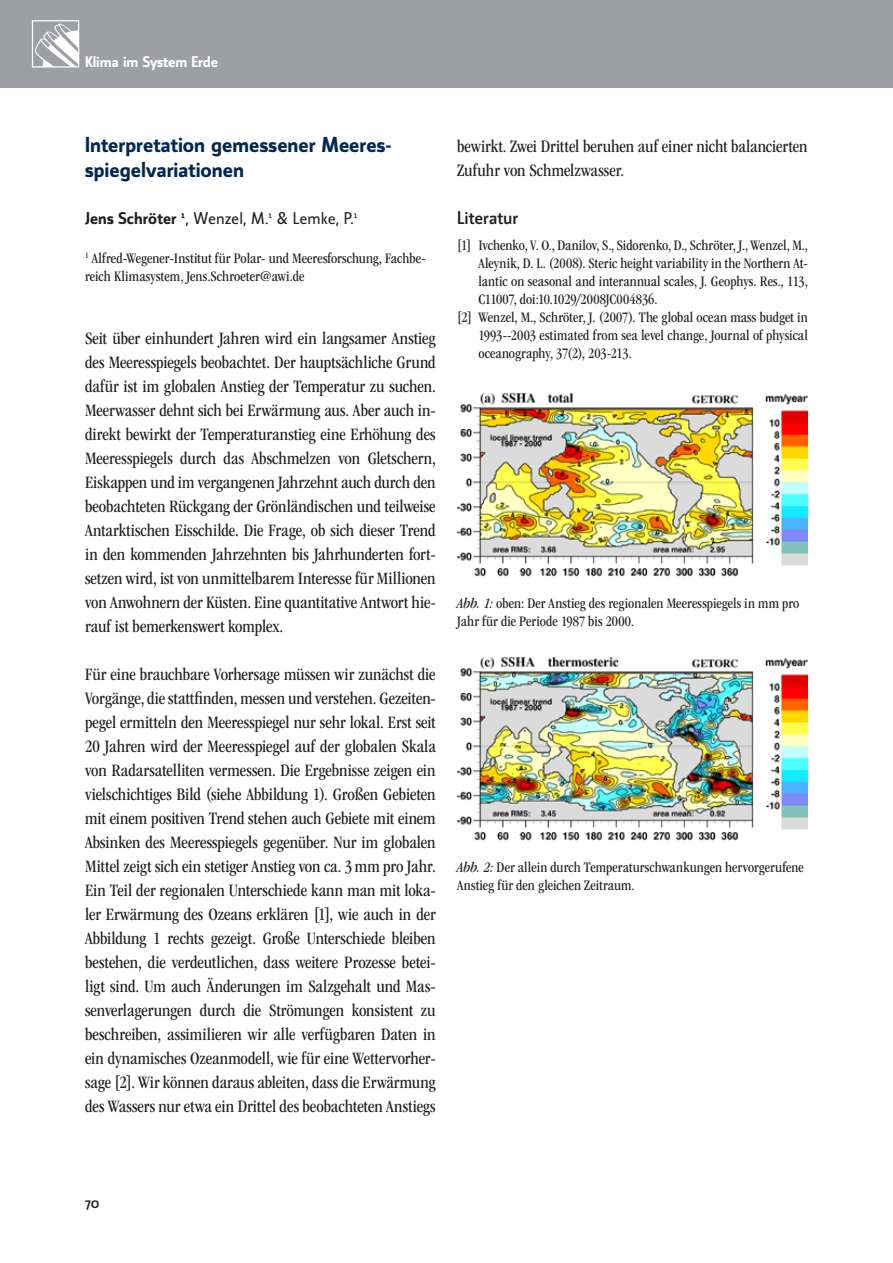
<style>
.page{position:relative;width:893px;height:1263px;background:#fff}
.page>*{position:absolute;margin:0;border:0;box-sizing:border-box;transform-origin:0 0}
.Überschrift_1{font:700 21px/25.2px "Manual Sans";color:#002853}
.t1{font:condensed 18px/24px "ITC Garamond Std";letter-spacing:-.005em;color:#231f20;text-align:justify}
.Literaturverzeichnis{font:500 18px "Manual Sans";color:#231f20}
.Autoren{font:16.5px "Manual Sans";color:#231f20}
.Literaturangaben{font:condensed 15px/18px "ITC Garamond Std";color:#231f20;text-align:justify}
.Legende_Bilder{font:condensed 15px/18px "ITC Garamond Std";color:#231f20}
.Autoren_Einrichtung{font:condensed 15px/18px "ITC Garamond Std";letter-spacing:.005em;color:#231f20}
.t2{font:700 15px "Manual Sans";color:#fff}
.Fußnotentext{font:500 15px "Manual Sans";color:#231f20}
.s1{font-weight:700}
.s2{font-style:italic}
</style>
<div class="page">
<div style="left:0;top:0;width:893px;height:87px;background:#9d9fa2"></div>
<svg style="left:34px;top:23px;width:43px;height:43px"></svg>
<div style="left:32px;top:20px;width:47px;height:48px;border:1px solid #fff"></div>
<img style="left:457px;top:392px;width:351px;height:185px">
<img style="left:457px;top:656px;width:351px;height:185px">
<p class="t2" style="left:85px;top:54px;width:135px">Klima im System Erde</p>
<p class="Überschrift_1" style="left:85px;top:132px;width:307px">Interpretation gemessener Meeres&shy;spiegelvariationen</p>
<p class="Autoren" style="left:85px;top:209px;width:273px"><span class="s1">Jens Schröter</span> <sup>1</sup>, Wenzel, M.<sup>1</sup> &amp; Lemke, P.<sup>1</sup></p>
<p class="Autoren_Einrichtung" style="left:85px;top:249px;width:342px"><sup>1</sup> Alfred-Wegener-Institut für Polar- und Meeresforschung, Fachbe&shy;reich Klimasystem, Jens.Schroeter@awi.de</p>
<p class="t1" style="left:85px;top:326px;width:352px">Seit über einhundert Jahren wird ein langsamer Anstieg des Meeresspiegels beobachtet. Der hauptsächliche Grund dafür ist im globalen Anstieg der Temperatur zu suchen.<br>Meerwasser dehnt sich bei Erwärmung aus. Aber auch in&shy;direkt bewirkt der Temperaturanstieg eine Erhöhung des Meeresspiegels durch das Abschmelzen von Gletschern, Eiskappen und im vergangenen Jahrzehnt auch durch den beobachteten Rückgang der Grönländischen und teilweise Antarktischen Eisschilde. Die Frage, ob sich dieser Trend in den kommenden Jahrzehnten bis Jahrhunderten fort&shy;setzen wird, ist von unmittelbarem Interesse für Millionen von Anwohnern der Küsten. Eine quantitative Antwort hie&shy;rauf ist bemerkenswert komplex.</p>
<p class="t1" style="left:85px;top:662px;width:352px">Für eine brauchbare Vorhersage müssen wir zunächst die Vorgänge, die stattfinden, messen und verstehen. Gezeiten&shy;pegel ermitteln den Meeresspiegel nur sehr lokal. Erst seit 20 Jahren wird der Meeresspiegel auf der globalen Skala von Radarsatelliten vermessen. Die Ergebnisse zeigen ein vielschichtiges Bild (siehe Abbildung 1). Großen Gebieten mit einem positiven Trend stehen auch Gebiete mit einem Absinken des Meeresspiegels gegenüber. Nur im globalen Mittel zeigt sich ein stetiger Anstieg von ca. 3mm pro Jahr.<br>Ein Teil der regionalen Unterschiede kann man mit loka&shy;ler Erwärmung des Ozeans erklären [1], wie auch in der Abbildung 1 rechts gezeigt. Große Unterschiede bleiben bestehen, die verdeutlichen, dass weitere Prozesse betei&shy;ligt sind. Um auch Änderungen im Salzgehalt und Mas&shy;senverlagerungen durch die Strömungen konsistent zu beschreiben, assimilieren wir alle verfügbaren Daten in ein dynamisches Ozeanmodell, wie für eine Wettervorher&shy;sage [2]. Wir können daraus ableiten, dass die Erwärmung des Wassers nur etwa ein Drittel des beobachteten Anstiegs</p>
<p class="t1" style="left:457px;top:134px;width:352px">bewirkt. Zwei Drittel beruhen auf einer nicht balancierten<br>Zufuhr von Schmelzwasser.</p>
<p class="Literaturverzeichnis" style="left:457px;top:207px;width:63px">Literatur</p>
<p class="Literaturangaben" style="left:478px;top:236px;width:331px;text-indent:-21px">[1] Ivchenko, V. O., Danilov, S., Sidorenko, D., Schröter, J., Wenzel, M., Aleynik, D. L. (2008). Steric height variability in the Northern At&shy;lantic on seasonal and interannual scales, J. Geophys. Res., 113, C11007, doi:10.1029/2008JC004836.</p>
<p class="Literaturangaben" style="left:478px;top:308px;width:331px;text-indent:-21px">[2] Wenzel, M., Schröter, J. (2007). The global ocean mass budget in 1993--2003 estimated from sea level change, Journal of physical oceanography, 37(2), 203-213.</p>
<p class="Legende_Bilder" style="left:457px;top:594px;width:344px"><span class="s2">Abb. 1:</span> oben: Der Anstieg des regionalen Meeresspiegels in mm pro<br>Jahr für die Periode 1987 bis 2000.</p>
<p class="Legende_Bilder" style="left:457px;top:858px;width:348px"><span class="s2">Abb. 2:</span> Der allein durch Temperaturschwankungen hervorgerufene<br>Anstieg für den gleichen Zeitraum.</p>
<p class="Fußnotentext" style="left:85px;top:1194px;width:16px">70</p>
</div>
